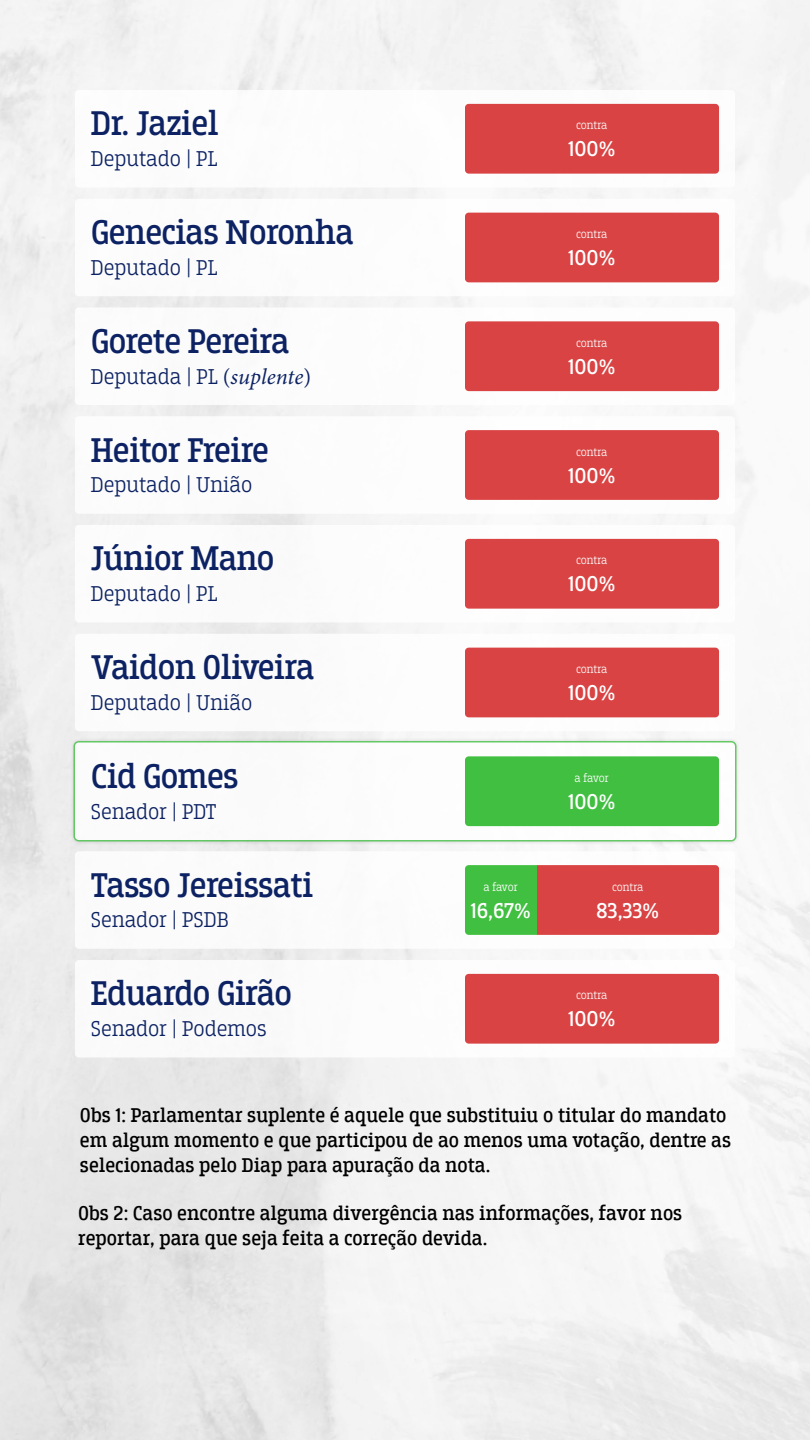
<style>
.page{position:relative;width:810px;height:1440px;background:#fff}
.page>*{position:absolute;margin:0;border:0;box-sizing:border-box;transform-origin:0 0}
.t1{font:36px "Breakers Slab";letter-spacing:-.02em;color:#0c2263}
.t2{font:300 22.5px "Breakers Slab";color:#0c2263}
.t3{font:22.5px "Breakers Slab";color:#fff}
.t4{font:21px/25.2px "Breakers Slab W00";color:#000}
.t5{font:300 12px "Breakers Slab";color:#fff}
.s1{font-family:"Minion Pro";font-weight:400}
.s2{font-family:"Minion Pro";font-weight:400;font-style:italic}
</style>
<div class="page">
<div style="left:465px;top:104px;width:254px;height:70px;background:#d94343;border-radius:4px"></div>
<div style="left:465px;top:213px;width:254px;height:69px;background:#d94343;border-radius:4px"></div>
<div style="left:465px;top:321px;width:254px;height:70px;background:#d94343;border-radius:4px"></div>
<div style="left:465px;top:430px;width:254px;height:70px;background:#d94343;border-radius:4px"></div>
<div style="left:465px;top:539px;width:254px;height:70px;background:#d94343;border-radius:4px"></div>
<div style="left:465px;top:648px;width:254px;height:69px;background:#d94343;border-radius:4px"></div>
<div style="left:69px;top:737px;width:672px;height:109px;background:#000;opacity:.2"></div>
<div style="left:74px;top:742px;width:662px;height:99px;background:#fff;border-radius:4px"></div>
<div style="left:74px;top:741px;width:662px;height:101px;border:2px solid #41bf41;border-radius:4px"></div>
<div style="left:465px;top:756px;width:254px;height:70px;background:#41bf41;border-radius:4px"></div>
<svg style="left:465px;top:865px;width:254px;height:70px;background:#ae6643"></svg>
<div style="left:465px;top:974px;width:254px;height:70px;background:#d94343;border-radius:4px"></div>
<h1 class="t1" style="left:91px;top:102px;width:129px">Dr. Jaziel</h1>
<p class="t2" style="left:91px;top:146px;width:128px">Deputado | PL</p>
<h1 class="t1" style="left:91px;top:211px;width:264px">Genecias Noronha</h1>
<p class="t2" style="left:91px;top:254px;width:128px">Deputado | PL</p>
<h1 class="t1" style="left:91px;top:320px;width:200px">Gorete Pereira</h1>
<p class="t2" style="left:91px;top:363px;width:222px">Deputada | PL <span class="s1">(</span><span class="s2">suplente</span><span class="s1">)</span></p>
<h1 class="t1" style="left:91px;top:429px;width:179px">Heitor Freire</h1>
<p class="t2" style="left:91px;top:472px;width:163px">Deputado | União</p>
<h1 class="t1" style="left:91px;top:537px;width:185px">Júnior Mano</h1>
<p class="t2" style="left:91px;top:581px;width:128px">Deputado | PL</p>
<h1 class="t1" style="left:91px;top:646px;width:225px">Vaidon Oliveira</h1>
<p class="t2" style="left:91px;top:689px;width:163px">Deputado | União</p>
<h1 class="t1" style="left:91px;top:755px;width:149px">Cid Gomes</h1>
<p class="t2" style="left:91px;top:798px;width:127px">Senador | PDT</p>
<h1 class="t1" style="left:91px;top:864px;width:224px">Tasso Jereissati</h1>
<p class="t2" style="left:91px;top:907px;width:139px">Senador | PSDB</p>
<h1 class="t1" style="left:91px;top:972px;width:203px">Eduardo Girão</h1>
<p class="t2" style="left:91px;top:1016px;width:177px">Senador | Podemos</p>
<p class="t5" style="left:484px;top:880px;width:36px">a favor</p>
<p class="t3" style="left:471px;top:897px;width:62px">16,67%</p>
<p class="t5" style="left:576px;top:119px;width:33px">contra</p>
<p class="t3" style="left:568px;top:136px;width:49px">100%</p>
<p class="t5" style="left:576px;top:227px;width:33px">contra</p>
<p class="t3" style="left:568px;top:245px;width:49px">100%</p>
<p class="t5" style="left:576px;top:336px;width:33px">contra</p>
<p class="t3" style="left:568px;top:353px;width:49px">100%</p>
<p class="t5" style="left:576px;top:445px;width:33px">contra</p>
<p class="t3" style="left:568px;top:462px;width:49px">100%</p>
<p class="t5" style="left:576px;top:554px;width:33px">contra</p>
<p class="t3" style="left:568px;top:571px;width:49px">100%</p>
<p class="t5" style="left:576px;top:662px;width:33px">contra</p>
<p class="t3" style="left:568px;top:680px;width:49px">100%</p>
<p class="t5" style="left:575px;top:771px;width:36px">a favor</p>
<p class="t3" style="left:568px;top:788px;width:49px">100%</p>
<p class="t5" style="left:612px;top:880px;width:33px">contra</p>
<p class="t3" style="left:596px;top:897px;width:65px">83,33%</p>
<p class="t5" style="left:576px;top:989px;width:33px">contra</p>
<p class="t3" style="left:568px;top:1006px;width:49px">100%</p>
<p class="t4" style="left:80px;top:1103px;width:653px">Obs 1: Parlamentar suplente é aquele que substituiu o titular do mandato em algum momento e que participou de ao menos uma votação, dentre as selecionadas pelo Diap para apuração da nota.</p>
<p class="t4" style="left:78px;top:1201px;width:606px">Obs 2: Caso encontre alguma divergência nas informações, favor nos reportar, para que seja feita a correção devida.</p>
</div>
